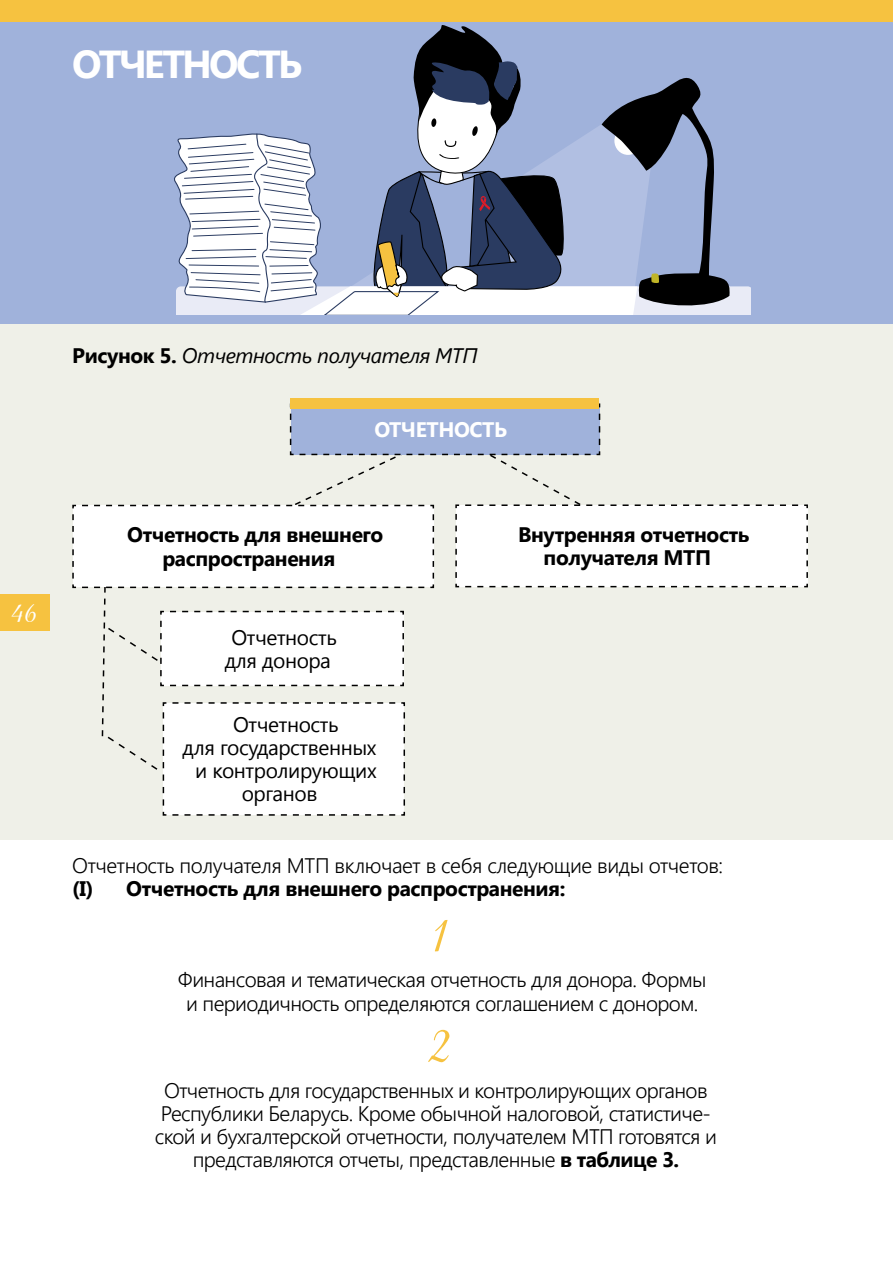
<style>
.page{position:relative;width:893px;height:1263px;background:#fff}
.page>*{position:absolute;margin:0;border:0;box-sizing:border-box;transform-origin:0 0}
.t1{font:54px "Amsterdamvp";color:#f6c240}
.t2{font:700 39px "Segoe UI";letter-spacing:-.07em;color:#fff}
.t3{font:30px "Amsterdamvp";color:#fff}
.t4{font:300 21px/23.2px "Segoe UI";letter-spacing:-.03em;color:#000;text-align:center}
.t5{font:700 21px/23.2px "Segoe UI";letter-spacing:-.02em;color:#000}
.t6{font:21px/23.2px "Segoe UI";color:#000;text-align:center}
.t7{font:italic 21px "Segoe UI";letter-spacing:-.02em;color:#000}
.t8{font:700 21px "Segoe UI";letter-spacing:-.02em;color:#fff}
.s1{font-weight:700;font-style:normal}
.s2{font-weight:700}
</style>
<div class="page">
<div style="left:0;top:313px;width:893px;height:527px;background:#eff0e8"></div>
<div style="left:0;top:19px;width:893px;height:304px;background:#a0b2db"></div>
<div style="left:290px;top:398px;width:309px;height:11px;background:#f6c240"></div>
<svg style="left:72px;top:403px;width:736px;height:413px"></svg>
<svg style="left:170px;top:21px;width:580px;height:294px"></svg>
<div style="left:0;top:0;width:892px;height:21px;background:#f6c240"></div>
<div style="left:0;top:595px;width:50px;height:36px;background:#f6c240"></div>
<h2 class="t2" style="left:72px;top:36px;width:232px">Отчетность</h2>
<h3 class="t3" style="left:10px;top:596px;width:29px">46</h3>
<p class="t7" style="left:72px;top:341px;width:407px"><span class="s1">Рисунок 5.</span> Отчетность получателя МТП</p>
<p class="t8" style="left:374px;top:415px;width:132px">ОТЧЕТН ОСТЬ</p>
<p class="t5" style="left:162px;top:522px;width:222px;text-indent:-35px">Отчетность для внешнего распространения</p>
<p class="t6" style="left:225px;top:624px;width:114px">Отчетность для донора</p>
<p class="t6" style="left:233px;top:712px;width:107px">Отчетность</p>
<p class="t6" style="left:183px;top:735px;width:195px">для государственных</p>
<p class="t6" style="left:195px;top:758px;width:183px">и контролирующих</p>
<p class="t6" style="left:242px;top:781px;width:77px">органов</p>
<p class="t5" style="left:544px;top:522px;width:207px;text-indent:-26px">Внутренняя отчетность получателя МТП</p>
<p class="t4" style="left:72px;top:853px;width:652px">Отчетность получателя МТП включает в себя следующие виды отчетов:</p>
<p class="t5" style="left:72px;top:876px;width:495px">(I) Отчетность для внешнего распространения:</p>
<h1 class="t1" style="left:428px;top:906px;width:27px">1</h1>
<p class="t4" style="left:178px;top:968px;width:530px">Финансовая и тематическая отчетность для донора. Формы и периодичность определяются соглашением с донором.</p>
<h1 class="t1" style="left:428px;top:1016px;width:27px">2</h1>
<p class="t4" style="left:155px;top:1078px;width:564px">Отчетность для государственных и контролирующих органов Республики Беларусь. Кроме обычной налоговой, статистиче&shy;ской и бухгалтерской отчетности, получателем МТП готовятся и представляются отчеты, представленные <span class="s2">в таблице 3.</span></p>
</div>
